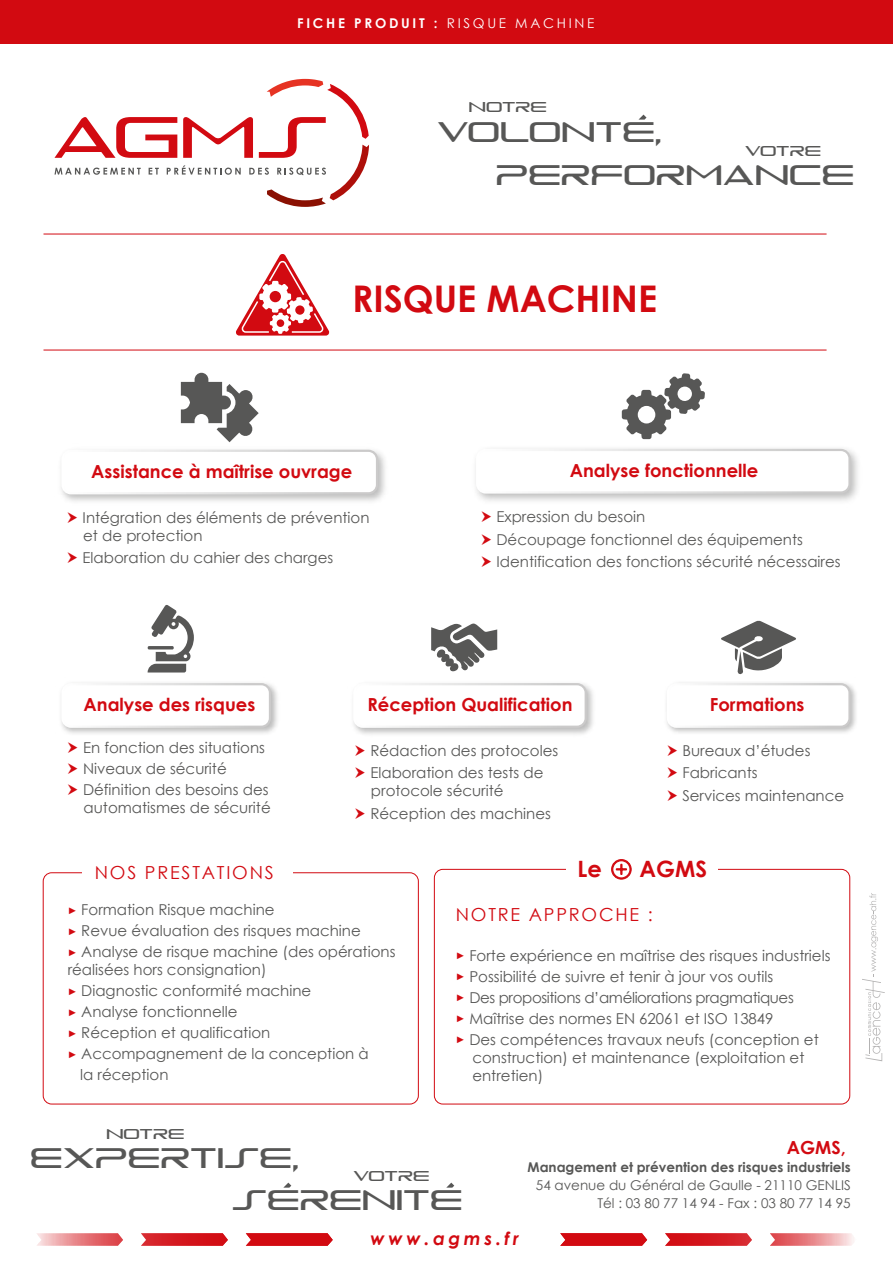
<style>
.page{position:relative;width:893px;height:1263px;background:#fff}
.page>*{position:absolute;margin:0;border:0;box-sizing:border-box;transform-origin:0 0}
.t1{font:700 36.75px "Century Gothic";color:#d20a11}
.t2{font:29.1px/43.5px "The Rave Is In Your Pants";color:#575756}
.t3{font:28.95px/42px "The Rave Is In Your Pants";color:#575756}
.t4{font:700 22.5px "Century Gothic";color:#d20a11}
.t5{font:700 18px "Century Gothic";color:#d20a11}
.t6{font:18px "Century Gothic";letter-spacing:.1em;color:#d20a11}
.t7{font:italic 700 18px "Century Gothic";letter-spacing:.2em;color:#d20a11}
.t8{font:15px/21px "Century Gothic";color:#575756}
.t9{font:14.55px "The Rave Is In Your Pants";color:#575756}
.t10{font:13.5px/18px "Century Gothic";color:#575756;text-align:right}
.t11{font:700 13.5px "Century Gothic";color:#575756}
.t12{font:700 13.5px "Century Gothic";letter-spacing:.2em;color:#fff}
.s1{font-weight:400}
.s2{font-size:9.45px;color:#d20a11}
</style>
<div class="page">
<div style="left:43px;top:872px;width:376px;height:232px;border:1px solid #d20a11;border-radius:9px"></div>
<div style="left:434px;top:869px;width:416px;height:235px;border:1px solid #d20a11;border-radius:9px"></div>
<svg style="left:862px;top:893px;width:23px;height:168px"></svg>
<svg style="left:284px;top:1182px;width:7px;height:5px"></svg>
<svg style="left:447px;top:1182px;width:7px;height:5px"></svg>
<svg style="left:37px;top:1233px;width:86px;height:13px"></svg>
<svg style="left:246px;top:1233px;width:87px;height:13px"></svg>
<svg style="left:141px;top:1233px;width:87px;height:13px"></svg>
<svg style="left:665px;top:1233px;width:87px;height:13px"></svg>
<svg style="left:560px;top:1233px;width:87px;height:13px"></svg>
<svg style="left:770px;top:1233px;width:84px;height:13px"></svg>
<div style="left:82px;top:855px;width:210px;height:31px;background:#fff"></div>
<div style="left:566px;top:851px;width:152px;height:31px;background:#fff"></div>
<svg style="left:611px;top:859px;width:21px;height:21px"></svg>
<div style="left:0;top:0;width:893px;height:43px;background:#d20a11"></div>
<svg style="left:54px;top:79px;width:315px;height:128px"></svg>
<svg style="left:638px;top:115px;width:8px;height:5px"></svg>
<hr style="left:44px;top:234px;width:782px;height:1px;background:#d20a11">
<hr style="left:44px;top:350px;width:782px;height:1px;background:#d20a11">
<svg style="left:236px;top:254px;width:94px;height:82px"></svg>
<svg style="left:721px;top:620px;width:75px;height:54px"></svg>
<img style="left:353px;top:684px;width:240px;height:51px">
<div style="left:354px;top:684px;width:232px;height:43px;background:#fff;border-radius:9px"></div>
<div style="left:353px;top:683px;width:234px;height:45px;border:2px solid #fff;border-radius:9px"></div>
<img style="left:666px;top:683px;width:190px;height:50px">
<div style="left:668px;top:684px;width:181px;height:43px;background:#fff;border-radius:9px"></div>
<div style="left:667px;top:683px;width:184px;height:45px;border:2px solid #fff;border-radius:9px"></div>
<img style="left:61px;top:449px;width:324px;height:53px">
<div style="left:63px;top:451px;width:314px;height:42px;background:#fff;border-radius:9px"></div>
<div style="left:61px;top:450px;width:317px;height:44px;border:2px solid #fff;border-radius:9px"></div>
<img style="left:61px;top:683px;width:216px;height:51px">
<div style="left:63px;top:684px;width:207px;height:43px;background:#fff;border-radius:9px"></div>
<div style="left:61px;top:683px;width:210px;height:45px;border:2px solid #fff;border-radius:9px"></div>
<div style="left:476px;top:449px;width:375px;height:45px;border:2px solid #fff;border-radius:9px"></div>
<svg style="left:181px;top:373px;width:78px;height:69px"></svg>
<svg style="left:622px;top:373px;width:83px;height:66px"></svg>
<svg style="left:148px;top:605px;width:46px;height:67px"></svg>
<svg style="left:431px;top:623px;width:66px;height:49px"></svg>
<p class="t12" style="left:297px;top:13px;width:299px">FICHE PRODUIT : <span class="s1">RISQUE MACHINE</span></p>
<p class="t9" style="left:470px;top:102px;width:80px">NOTRE</p>
<h2 class="t2" style="left:497px;top:112px;width:360px;text-indent:-59px">VOLONTE,<br>PERFORMANCE</h2>
<p class="t9" style="left:745px;top:146px;width:78px">VOTRE</p>
<h1 class="t1" style="left:352px;top:270px;width:306px">RISQUE MACHINE</h1>
<p class="t5" style="left:91px;top:458px;width:262px">Assistance à maîtrise ouvrage</p>
<p class="t8" style="left:83px;top:508px;width:288px;line-height:18px">Intégration des éléments de prévention et de protection</p>
<p class="t8" style="left:83px;top:547px;width:252px">Elaboration du cahier des charges</p>
<p class="t5" style="left:570px;top:457px;width:190px">Analyse fonctionnelle</p>
<p class="t8" style="left:496px;top:506px;width:346px;line-height:22.5px">Expression du besoin<br>Découpage fonctionnel des équipements<br>Identification des fonctions sécurité nécessaires</p>
<p class="t5" style="left:84px;top:690px;width:173px">Analyse des risques</p>
<p class="t8" style="left:83px;top:737px;width:187px">En fonction des situations<br>Niveaux de sécurité<br>Définition des besoins des</p>
<p class="t8" style="left:84px;top:797px;width:189px">automatismes de sécurité</p>
<p class="t5" style="left:367px;top:690px;width:207px">Réception Qualification</p>
<p class="t8" style="left:370px;top:739px;width:189px;line-height:22.5px">Rédaction des protocoles<br>Elaboration des tests de</p>
<p class="t8" style="left:370px;top:779px;width:182px;line-height:22.5px">protocole sécurité<br>Réception des machines</p>
<p class="t5" style="left:710px;top:690px;width:96px">Formations</p>
<p class="t8" style="left:682px;top:739px;width:163px;line-height:22.5px">Bureaux d’études<br>Fabricants<br>Services maintenance</p>
<p class="t6" style="left:95px;top:860px;width:180px">NOS PRESTATIONS</p>
<p class="t8" style="left:68px;top:899px;width:329px"><span class="s2">►</span> Formation Risque machine<br><span class="s2">►</span> Revue évaluation des risques machine<br><span class="s2">►</span> Analyse de risque machine (des opérations</p>
<p class="t8" style="left:68px;top:959px;width:200px">réalisées hors consignation)</p>
<p class="t8" style="left:68px;top:980px;width:245px"><span class="s2">►</span> Diagnostic conformité machine</p>
<p class="t8" style="left:68px;top:1001px;width:171px"><span class="s2">►</span> Analyse fonctionnelle</p>
<p class="t8" style="left:68px;top:1022px;width:204px"><span class="s2">►</span> Réception et qualification</p>
<p class="t8" style="left:68px;top:1043px;width:303px"><span class="s2">►</span> Accompagnement de la conception à</p>
<p class="t8" style="left:80px;top:1064px;width:90px">la réception</p>
<p class="t9" style="left:107px;top:1128px;width:79px">NOTRE</p>
<h3 class="t4" style="left:577px;top:851px;width:26px">Le</h3>
<h3 class="t4" style="left:640px;top:851px;width:69px">AGMS</h3>
<p class="t6" style="left:456px;top:902px;width:198px">NOTRE APPROCHE :</p>
<p class="t8" style="left:456px;top:944px;width:376px"><span class="s2">►</span> Forte expérience en maîtrise des risques industriels <span class="s2">►</span> Possibilité de suivre et tenir à jour vos outils<br><span class="s2">►</span> Des propositions d’améliorations pragmatiques<br><span class="s2">►</span> Maîtrise des normes EN 62061 et ISO 13849<br><span class="s2">►</span> Des compétences travaux neufs (conception et</p>
<p class="t8" style="left:472px;top:1048px;width:334px;line-height:18px">construction) et maintenance (exploitation et entretien)</p>
<h3 class="t3" style="left:233px;top:1139px;width:232px;text-indent:-202px">EXPERTISE,<br>SERENITE</h3>
<p class="t9" style="left:354px;top:1171px;width:78px">VOTRE</p>
<p class="t7" style="left:370px;top:1224px;width:150px">www.agms.fr</p>
<p class="t5" style="left:787px;top:1134px;width:61px">AGMS,</p>
<p class="t11" style="left:528px;top:1157px;width:325px">Management et prévention des risques industriels</p>
<p class="t10" style="left:536px;top:1176px;width:316px">54 avenue du Général de Gaulle - 21110 GENLIS<br>Tél : 03 80 77 14 94 - Fax : 03 80 77 14 95</p>
</div>
